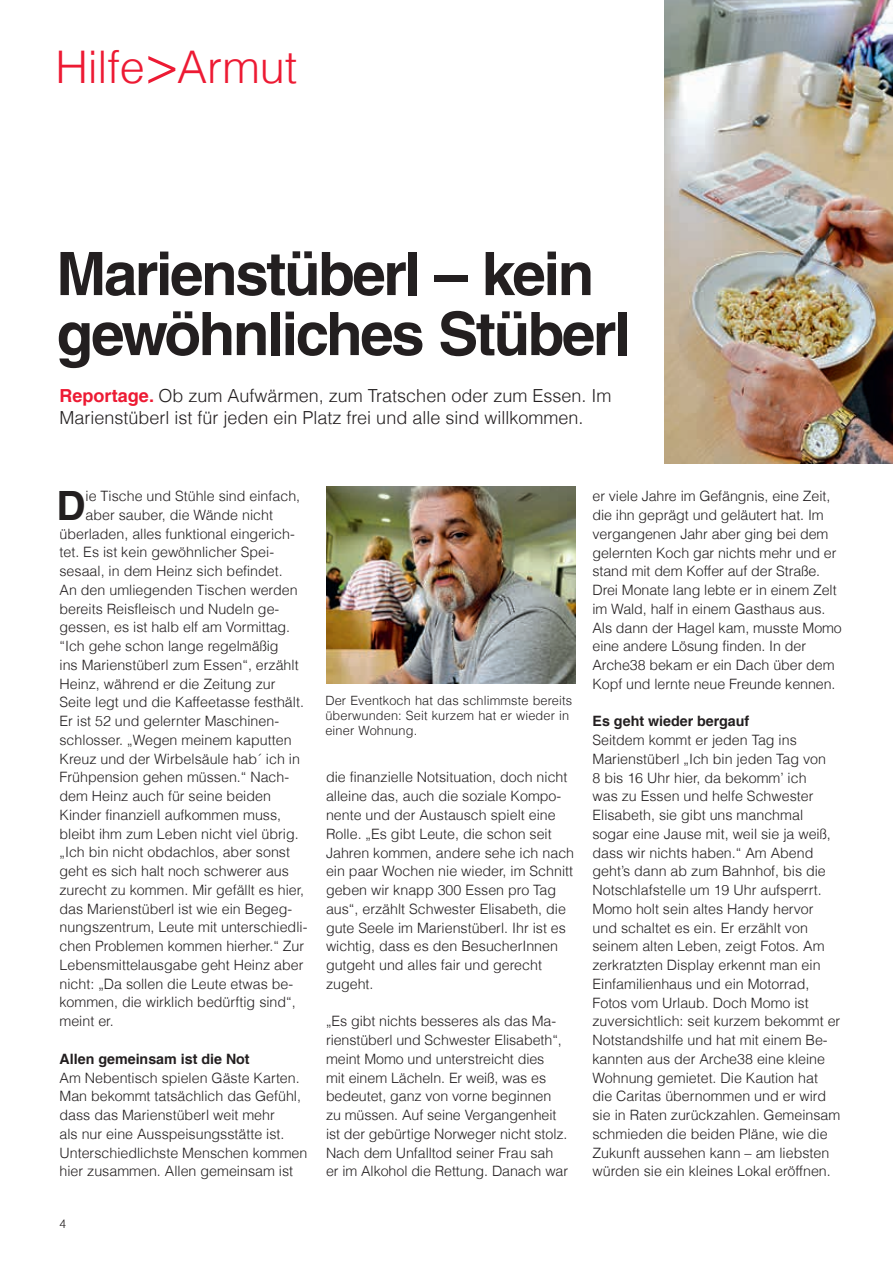
<style>
.page{position:relative;width:893px;height:1263px;background:#fff}
.page>*{position:absolute;margin:0;border:0;box-sizing:border-box;transform-origin:0 0}
.t1{font:700 60px/60px "Helvetica LT Com";letter-spacing:-.04em;color:#231f20}
.t2{font:300 45px "Helvetica LT Com";letter-spacing:-.005em;color:#ed1a33}
.t3{font:700 40.35px "Helvetica LT Com";color:#231f20}
.t4{font:300 18px/21.8px "Helvetica LT Com";color:#231f20}
.t5{font:300 14.25px/18.8px "Helvetica LT Com";color:#231f20}
.t6{font:700 14.25px "Helvetica LT Com";color:#231f20}
.t7{font:300 12.75px/15px "Helvetica LT Com";letter-spacing:.01em;color:#231f20}
.t8{font:300 12px "Helvetica LT Com";color:#231f20}
.s1{font-size:54px}
.s2{font-weight:700;color:#ed1a33}
</style>
<div class="page">
<img style="left:664px;top:0;width:229px;height:464px">
<img style="left:326px;top:486px;width:249px;height:197px">
<h2 class="t2" style="left:56px;top:39px;width:243px">Hilfe<span class="s1">&gt;</span>Armut</h2>
<h1 class="t1" style="left:56px;top:244px;width:576px">Marienstüberl – kein gewöhnliches Stüberl</h1>
<p class="t4" style="left:60px;top:385px;width:553px"><span class="s2">Reportage.</span> Ob zum Aufwärmen, zum Tratschen oder zum Essen. Im<br>Marienstüberl ist für jeden ein Platz frei und alle sind willkommen.</p>
<h3 class="t3" style="left:56px;top:481px;width:31px">D</h3>
<p class="t5" style="left:86px;top:486px;width:216px">ie Tische und Stühle sind einfach,</p>
<p class="t5" style="left:86px;top:505px;width:189px">aber sauber, die Wände nicht</p>
<p class="t5" style="left:60px;top:524px;width:237px">überladen, alles funktional eingerich-</p>
<p class="t5" style="left:60px;top:543px;width:216px">tet. Es ist kein gewöhnlicher Spei-</p>
<p class="t5" style="left:60px;top:561px;width:225px">sesaal, in dem Heinz sich befindet.</p>
<p class="t5" style="left:60px;top:580px;width:240px">An den umliegenden Tischen werden</p>
<p class="t5" style="left:60px;top:599px;width:221px">bereits Reisfleisch und Nudeln ge-</p>
<p class="t5" style="left:60px;top:618px;width:232px">gessen, es ist halb elf am Vormittag.</p>
<p class="t5" style="left:60px;top:636px;width:221px">“Ich gehe schon lange regelmäßig</p>
<p class="t5" style="left:60px;top:655px;width:241px">ins Marienstüberl zum Essen“, erzählt</p>
<p class="t5" style="left:60px;top:674px;width:217px">Heinz, während er die Zeitung zur</p>
<p class="t5" style="left:60px;top:693px;width:246px">Seite legt und die Kaffeetasse festhält.</p>
<p class="t5" style="left:60px;top:711px;width:221px">Er ist 52 und gelernter Maschinen-</p>
<p class="t5" style="left:60px;top:730px;width:234px">schlosser. „Wegen meinem kaputten</p>
<p class="t5" style="left:60px;top:749px;width:242px">Kreuz und der Wirbelsäule hab´ ich in</p>
<p class="t5" style="left:60px;top:768px;width:231px">Frühpension gehen müssen.“ Nach-</p>
<p class="t5" style="left:60px;top:787px;width:213px">dem Heinz auch für seine beiden</p>
<p class="t5" style="left:60px;top:805px;width:223px">Kinder finanziell aufkommen muss,</p>
<p class="t5" style="left:60px;top:824px;width:241px">bleibt ihm zum Leben nicht viel übrig.</p>
<p class="t5" style="left:60px;top:843px;width:232px">„Ich bin nicht obdachlos, aber sonst</p>
<p class="t5" style="left:60px;top:862px;width:231px">geht es sich halt noch schwerer aus</p>
<p class="t5" style="left:60px;top:880px;width:246px">zurecht zu kommen. Mir gefällt es hier,</p>
<p class="t5" style="left:60px;top:899px;width:234px">das Marienstüberl ist wie ein Begeg-</p>
<p class="t5" style="left:60px;top:918px;width:249px">nungszentrum, Leute mit unterschiedli-</p>
<p class="t5" style="left:60px;top:937px;width:246px">chen Problemen kommen hierher.“ Zur</p>
<p class="t5" style="left:60px;top:955px;width:245px">Lebensmittelausgabe geht Heinz aber</p>
<p class="t5" style="left:60px;top:974px;width:235px">nicht: „Da sollen die Leute etwas be-</p>
<p class="t5" style="left:60px;top:993px;width:238px">kommen, die wirklich bedürftig sind“,</p>
<p class="t5" style="left:60px;top:1012px;width:56px">meint er.</p>
<p class="t6" style="left:60px;top:1050px;width:192px">Allen gemeinsam ist die Not</p>
<p class="t5" style="left:60px;top:1068px;width:249px">Am Nebentisch spielen Gäste Karten.<br>Man bekommt tatsächlich das Gefühl, dass das Marienstüberl weit mehr<br>als nur eine Ausspeisungsstätte ist.<br>Unterschiedlichste Menschen kommen hier zusammen. Allen gemeinsam ist</p>
<p class="t8" style="left:60px;top:1216px;width:8px">4</p>
<p class="t7" style="left:325px;top:693px;width:248px">Der Eventkoch hat das schlimmste bereits überwunden: Seit kurzem hat er wieder in einer Wohnung.</p>
<p class="t5" style="left:326px;top:768px;width:250px">die finanzielle Notsituation, doch nicht alleine das, auch die soziale Kompo&shy;nente und der Austausch spielt eine Rolle. „Es gibt Leute, die schon seit Jahren kommen, andere sehe ich nach ein paar Wochen nie wieder, im Schnitt geben wir knapp 300 Essen pro Tag aus“, erzählt Schwester Elisabeth, die gute Seele im Marienstüberl. Ihr ist es wichtig, dass es den BesucherInnen gutgeht und alles fair und gerecht zugeht.</p>
<p class="t5" style="left:326px;top:1012px;width:244px">„Es gibt nichts besseres als das Ma&shy;rienstüberl und Schwester Elisabeth“, meint Momo und unterstreicht dies<br>mit einem Lächeln. Er weiß, was es bedeutet, ganz von vorne beginnen zu müssen. Auf seine Vergangenheit ist der gebürtige Norweger nicht stolz.<br>Nach dem Unfalltod seiner Frau sah er im Alkohol die Rettung. Danach war</p>
<p class="t5" style="left:592px;top:487px;width:251px">er viele Jahre im Gefängnis, eine Zeit, die ihn geprägt und geläutert hat. Im vergangenen Jahr aber ging bei dem gelernten Koch gar nichts mehr und er stand mit dem Koffer auf der Straße.<br>Drei Monate lang lebte er in einem Zelt im Wald, half in einem Gasthaus aus.<br>Als dann der Hagel kam, musste Momo eine andere Lösung finden. In der Arche38 bekam er ein Dach über dem Kopf und lernte neue Freunde kennen.</p>
<p class="t6" style="left:592px;top:713px;width:158px">Es geht wieder bergauf</p>
<p class="t5" style="left:592px;top:730px;width:249px">Seitdem kommt er jeden Tag ins Marienstüberl „Ich bin jeden Tag von<br>8 bis 16 Uhr hier, da bekomm’ ich<br>was zu Essen und helfe Schwester Elisabeth, sie gibt uns manchmal sogar eine Jause mit, weil sie ja weiß, dass wir nichts haben.“ Am Abend geht’s dann ab zum Bahnhof, bis die Notschlafstelle um 19 Uhr aufsperrt.<br>Momo holt sein altes Handy hervor und schaltet es ein. Er erzählt von seinem alten Leben, zeigt Fotos. Am zerkratzten Display erkennt man ein Einfamilienhaus und ein Motorrad, Fotos vom Urlaub. Doch Momo ist zuversichtlich: seit kurzem bekommt er Notstandshilfe und hat mit einem Be&shy;kannten aus der Arche38 eine kleine Wohnung gemietet. Die Kaution hat die Caritas übernommen und er wird sie in Raten zurückzahlen. Gemeinsam schmieden die beiden Pläne, wie die Zukunft aussehen kann – am liebsten würden sie ein kleines Lokal eröffnen.</p>
</div>
